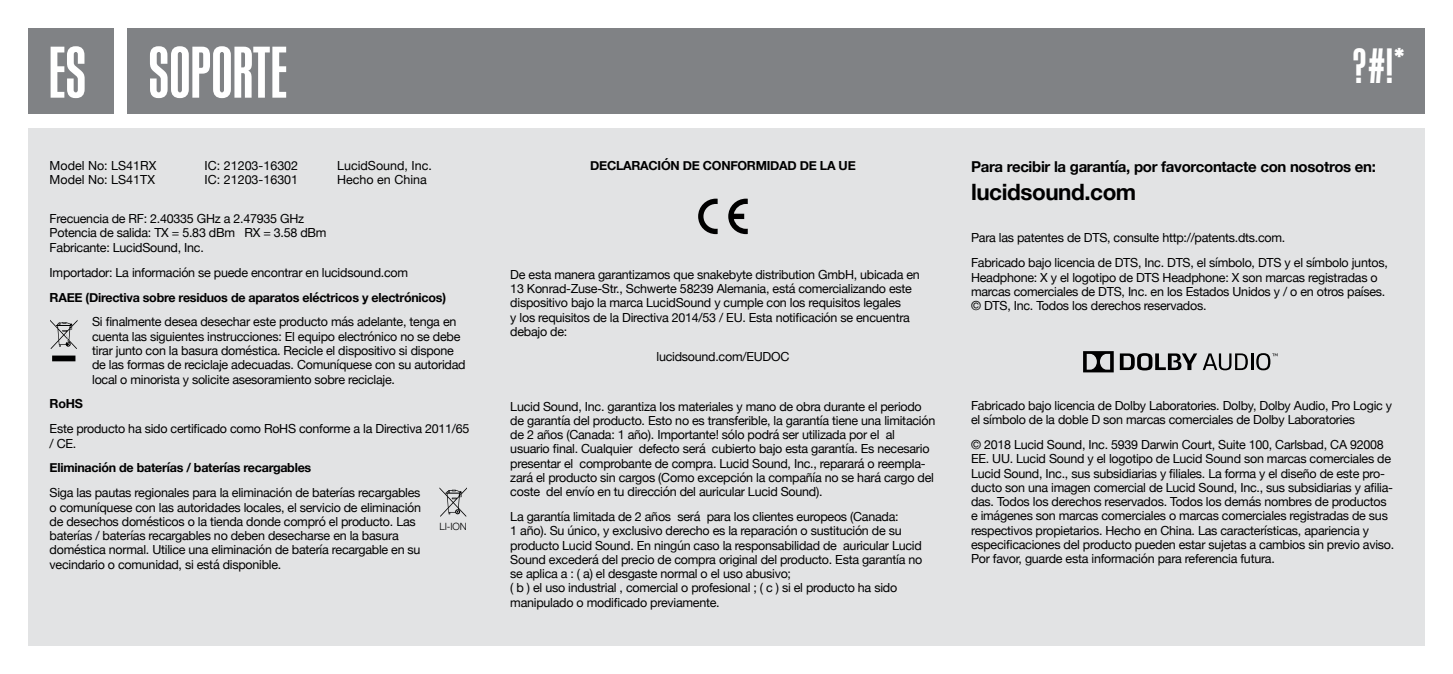
<style>
.page{position:relative;width:1453px;height:674px;background:#fff}
.page>*{position:absolute;margin:0;border:0;box-sizing:border-box;transform-origin:0 0}
.t1{font:500 70px "Kommissar X Cond";letter-spacing:.02em;color:#fff}
.t2{font:500 47.5px "Kommissar X Cond";color:#fff}
.t3{font:700 22.5px "Helvetica Neue";letter-spacing:-.02em;color:#000}
.t4{font:700 15px "Helvetica Neue";letter-spacing:-.02em;color:#000}
.t5{font:12.5px/14.2px "Helvetica Neue";letter-spacing:-.02em;color:#000}
.t6{font:700 12.5px "Helvetica Neue";letter-spacing:-.02em;color:#000}
.t7{font:12.5px "Helvetica Neue";color:#000}
.t8{font:300 10px "Helvetica Neue";color:#000}
</style>
<div class="page">
<div style="left:28px;top:128px;width:1396px;height:517px;background:#e2e3e4"></div>
<div style="left:128px;top:28px;width:1296px;height:85px;background:#808285"></div>
<div style="left:28px;top:28px;width:85px;height:85px;background:#808285"></div>
<svg style="left:439px;top:487px;width:28px;height:29px"></svg>
<svg style="left:698px;top:198px;width:20px;height:36px"></svg>
<svg style="left:728px;top:198px;width:20px;height:36px"></svg>
<svg style="left:50px;top:320px;width:28px;height:41px"></svg>
<svg style="left:1203px;top:353px;width:74px;height:17px"></svg>
<svg style="left:1083px;top:351px;width:31px;height:21px"></svg>
<svg style="left:1120px;top:353px;width:77px;height:17px"></svg>
<h1 class="t1" style="left:50px;top:27px;width:239px">ES SOPORTE</h1>
<p class="t7" style="left:50px;top:158px;width:108px">Model No: LS41RX</p>
<p class="t7" style="left:205px;top:158px;width:95px">IC: 21203-16302</p>
<p class="t7" style="left:337px;top:158px;width:96px">LucidSound, Inc.</p>
<p class="t7" style="left:50px;top:172px;width:107px">Model No: LS41TX</p>
<p class="t7" style="left:205px;top:172px;width:95px">IC: 21203-16301</p>
<p class="t7" style="left:337px;top:172px;width:91px">Hecho en China</p>
<p class="t5" style="left:50px;top:211px;width:278px">Frecuencia de RF: 2.40335 GHz a 2.47935 GHz<br>Potencia de salida: TX = 5.83 dBm RX = 3.58 dBm<br>Fabricante: LucidSound, Inc.</p>
<p class="t5" style="left:50px;top:265px;width:360px">Importador: La información se puede encontrar en lucidsound.com</p>
<p class="t6" style="left:50px;top:289px;width:398px">RAEE (Directiva sobre residuos de aparatos eléctricos y electrónicos)</p>
<p class="t5" style="left:92px;top:314px;width:375px">Si finalmente desea desechar este producto más adelante, tenga en cuenta las siguientes instrucciones: El equipo electrónico no se debe tirar junto con la basura doméstica. Recicle el dispositivo si dispone de las formas de reciclaje adecuadas. Comuníquese con su autoridad local o minorista y solicite asesoramiento sobre reciclaje.</p>
<p class="t6" style="left:50px;top:396px;width:35px">RoHS</p>
<p class="t5" style="left:50px;top:421px;width:421px">Este producto ha sido certificado como RoHS conforme a la Directiva 2011/65 / CE.</p>
<p class="t6" style="left:50px;top:460px;width:263px">Eliminación de baterías / baterías recargables</p>
<p class="t5" style="left:50px;top:485px;width:373px">Siga las pautas regionales para la eliminación de baterías recargables o comuníquese con las autoridades locales, el servicio de eliminación de desechos domésticos o la tienda donde compró el producto. Las baterías / baterías recargables no deben desecharse en la basura doméstica normal. Utilice una eliminación de batería recargable en su vecindario o comunidad, si está disponible.</p>
<p class="t8" style="left:439px;top:519px;width:29px">LI-ION</p>
<p class="t6" style="left:590px;top:158px;width:267px">DECLARACIÓN DE CONFORMIDAD DE LA UE</p>
<p class="t5" style="left:510px;top:267px;width:411px">De esta manera garantizamos que snakebyte distribution GmbH, ubicada en 13 Konrad-Zuse-Str., Schwerte 58239 Alemania, está comercializando este dispositivo bajo la marca LucidSound y cumple con los requisitos legales<br>y los requisitos de la Directiva 2014/53 / EU. Esta notificación se encuentra debajo de:</p>
<p class="t5" style="left:656px;top:349px;width:134px">lucidsound.com/EUDOC</p>
<p class="t5" style="left:510px;top:398px;width:426px">Lucid Sound, Inc. garantiza los materiales y mano de obra durante el periodo de garantía del producto. Esto no es transferible, la garantía tiene una limitación de 2 años (Canada: 1 año). Importante! sólo podrá ser utilizada por el al usuario final. Cualquier defecto será cubierto bajo esta garantía. Es necesario presentar el comprobante de compra. Lucid Sound, Inc., reparará o reempla&shy;zará el producto sin cargos (Como excepción la compañía no se hará cargo del coste del envío en tu dirección del auricular Lucid Sound).</p>
<p class="t5" style="left:510px;top:509px;width:413px">La garantía limitada de 2 años será para los clientes europeos (Canada:<br>1 año). Su único, y exclusivo derecho es la reparación o sustitución de su producto Lucid Sound. En ningún caso la responsabilidad de auricular Lucid Sound excederá del precio de compra original del producto. Esta garantía no se aplica a : ( a) el desgaste normal o el uso abusivo;<br>( b ) el uso industrial , comercial o profesional ; ( c ) si el producto ha sido manipulado o modificado previamente.</p>
<h2 class="t2" style="left:1353px;top:35px;width:53px">?#!*</h2>
<p class="t4" style="left:971px;top:158px;width:406px">Para recibir la garantía, por favorcontacte con nosotros en:</p>
<h3 class="t3" style="left:971px;top:178px;width:167px">lucidsound.com</h3>
<p class="t5" style="left:971px;top:225px;width:418px;line-height:24.8px">Para las patentes de DTS, consulte http://patents.dts.com.<br>Fabricado bajo licencia de DTS, Inc. DTS, el símbolo, DTS y el símbolo juntos,</p>
<p class="t5" style="left:971px;top:270px;width:416px">Headphone: X y el logotipo de DTS Headphone: X son marcas registradas o marcas comerciales de DTS, Inc. en los Estados Unidos y / o en otros países. © DTS, Inc. Todos los derechos reservados.</p>
<p class="t5" style="left:971px;top:398px;width:423px">Fabricado bajo licencia de Dolby Laboratories. Dolby, Dolby Audio, Pro Logic y el símbolo de la doble D son marcas comerciales de Dolby Laboratories</p>
<p class="t5" style="left:971px;top:437px;width:425px">© 2018 Lucid Sound, Inc. 5939 Darwin Court, Suite 100, Carlsbad, CA 92008<br>EE. UU. Lucid Sound y el logotipo de Lucid Sound son marcas comerciales de Lucid Sound, Inc., sus subsidiarias y filiales. La forma y el diseño de este pro&shy;ducto son una imagen comercial de Lucid Sound, Inc., sus subsidiarias y afilia&shy;das. Todos los derechos reservados. Todos los demás nombres de productos e imágenes son marcas comerciales o marcas comerciales registradas de sus respectivos propietarios. Hecho en China. Las características, apariencia y especificaciones del producto pueden estar sujetas a cambios sin previo aviso.<br>Por favor, guarde esta información para referencia futura.</p>
</div>
